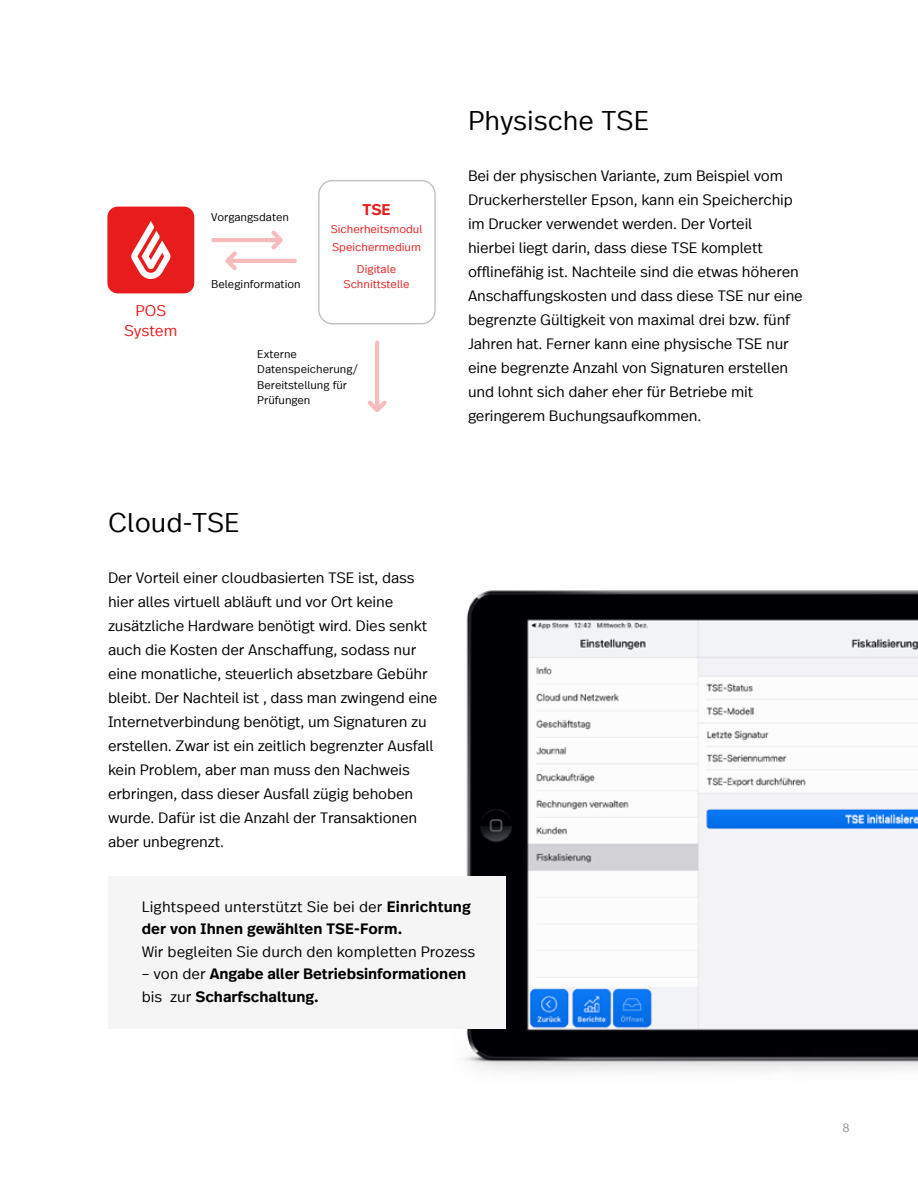
<style>
.page{position:relative;width:918px;height:1188px;background:#fff}
.page>*{position:absolute;margin:0;border:0;box-sizing:border-box;transform-origin:0 0}
.t1{font:300 27px "Real Text Offc";color:#000}
.t2{font:300 15.45px/19.6px "Real Text Offc";letter-spacing:-.01em;color:#e81c1c;text-align:center}
.t3{font:600 15.45px "Real Text Offc";color:#e81c1c}
.Body{font:300 15px/24px "Real Text Offc";letter-spacing:-.01em;color:#000}
.Body-2{font:600 15px/22.5px "Real Text Offc";color:#000}
.t4{font:300 12px "Real Text Offc";color:#939393}
.t5{font:300 11.25px/15.5px "Real Text Offc";color:#000}
.t6{font:300 11.25px/15.5px "Real Text Offc";color:#e81c1c;text-align:center}
.s1{font-weight:600}
.s2{font-weight:300}
</style>
<div class="page">
<img style="left:464px;top:590px;width:454px;height:482px">
<div style="left:108px;top:876px;width:397px;height:152px;background:#f5f5f5"></div>
<div style="left:107px;top:207px;width:87px;height:86px;background:#e81c1c;border-radius:10px"></div>
<svg style="left:131px;top:221px;width:40px;height:58px"></svg>
<svg style="left:368px;top:341px;width:19px;height:71px"></svg>
<svg style="left:211px;top:230px;width:86px;height:40px"></svg>
<div style="left:318px;top:180px;width:118px;height:144px;border:1px solid #c0c0c0;border-radius:14px"></div>
<h2 class="t2" style="left:124px;top:301px;width:55px">POS<br>System</h2>
<h2 class="t5" style="left:211px;top:209px;width:79px">Vorgangsdaten</h2>
<h2 class="t5" style="left:211px;top:276px;width:91px">Beleginformation</h2>
<h2 class="t3" style="left:363px;top:199px;width:30px">TSE</h2>
<h2 class="t6" style="left:331px;top:221px;width:93px">Sicherheitsmodul</h2>
<h2 class="t6" style="left:332px;top:240px;width:90px">Speichermedium</h2>
<h2 class="t6" style="left:344px;top:261px;width:68px">Digitale<br>Schnittstelle</h2>
<h2 class="t5" style="left:257px;top:347px;width:103px">Externe<br>Datenspeicherung/<br>Bereitstellung für<br>Prüfungen</h2>
<h2 class="t1" style="left:468px;top:104px;width:183px">Physische TSE</h2>
<p class="Body" style="left:468px;top:164px;width:336px">Bei der physischen Variante, zum Beispiel vom Druckerhersteller Epson, kann ein Speicherchip im Drucker verwendet werden. Der Vorteil hierbei liegt darin, dass diese TSE komplett offlinefähig ist. Nachteile sind die etwas höheren Anschaffungskosten und dass diese TSE nur eine begrenzte Gültigkeit von maximal drei bzw. fünf Jahren hat. Ferner kann eine physische TSE nur eine begrenzte Anzahl von Signaturen erstellen und lohnt sich daher eher für Betriebe mit geringerem Buchungsaufkommen.</p>
<h2 class="t1" style="left:108px;top:506px;width:133px">Cloud-TSE</h2>
<p class="Body" style="left:108px;top:566px;width:331px">Der Vorteil einer cloudbasierten TSE ist, dass hier alles virtuell abläuft und vor Ort keine zusätzliche Hardware benötigt wird. Dies senkt auch die Kosten der Anschaffung, sodass nur eine monatliche, steuerlich absetzbare Gebühr bleibt. Der Nachteil ist , dass man zwingend eine Internetverbindung benötigt, um Signaturen zu erstellen. Zwar ist ein zeitlich begrenzter Ausfall kein Problem, aber man muss den Nachweis erbringen, dass dieser Ausfall zügig behoben wurde. Dafür ist die Anzahl der Transaktionen aber unbegrenzt.</p>
<p class="Body" style="left:142px;top:896px;width:335px;line-height:22.5px">Lightspeed unterstützt Sie bei der <span class="s1">Einrichtung der von Ihnen gewählten TSE-Form.<br></span>Wir begleiten Sie durch den kompletten Prozess</p>
<p class="Body-2" style="left:142px;top:963px;width:326px"><span class="s2">– von der</span> Angabe aller Betriebsinformationen <span class="s2">bis zur</span> Scharfschaltung.</p>
<p class="t4" style="left:842px;top:1120px;width:9px">8</p>
</div>
